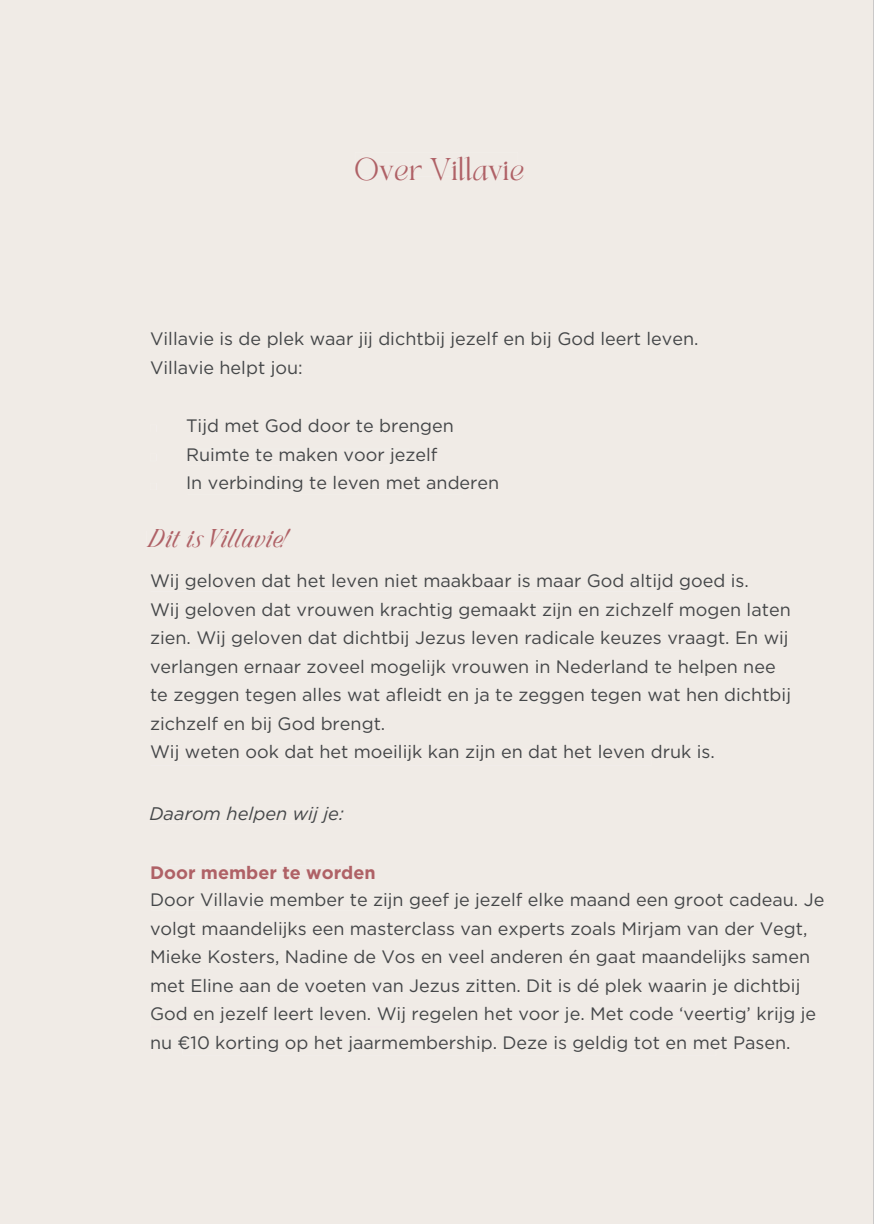
<style>
.page{position:relative;width:875px;height:1224px;background:#fff}
.page>*{position:absolute;margin:0;border:0;box-sizing:border-box;transform-origin:0 0}
.t1{font:22px "TANAEGEAN";color:#af6166}
.t2{font:italic 18.2px "Gotham";color:#444648}
.t3{font:18px/28.4px "Gotham";color:#444648}
.t4{font:700 18px "Gotham";color:#af6166}
.t5{font:italic 18px "TAN Angleton";color:#af6166}
</style>
<div class="page">
<h2 class="t1" style="left:354px;top:157px;width:172px">Over Villavie</h2>
<h1 class="t3" style="left:150px;top:325px;width:550px">Villavie is de plek waar jij dichtbij jezelf en bij God leert leven.<br>Villavie helpt jou:</h1>
<p class="t3" style="left:186px;top:412px;width:315px">Tijd met God door te brengen<br>Ruimte te maken voor jezelf<br>In verbinding te leven met anderen</p>
<p class="t5" style="left:150px;top:529px;width:142px">Dit is Villavie!</p>
<p class="t3" style="left:150px;top:567px;width:642px">Wij geloven dat het leven niet maakbaar is maar God altijd goed is.<br>Wij geloven dat vrouwen krachtig gemaakt zijn en zichzelf mogen laten zien. Wij geloven dat dichtbij Jezus leven radicale keuzes vraagt. En wij verlangen ernaar zoveel mogelijk vrouwen in Nederland te helpen nee te zeggen tegen alles wat afleidt en ja te zeggen tegen wat hen dichtbij zichzelf en bij God brengt.<br>Wij weten ook dat het moeilijk kan zijn en dat het leven druk is.</p>
<p class="t2" style="left:149px;top:802px;width:196px">Daarom helpen wij je:</p>
<p class="t4" style="left:150px;top:861px;width:227px">Door member te worden</p>
<p class="t3" style="left:150px;top:886px;width:675px">Door Villavie member te zijn geef je jezelf elke maand een groot cadeau. Je volgt maandelijks een masterclass van experts zoals Mirjam van der Vegt, Mieke Kosters, Nadine de Vos en veel anderen én gaat maandelijks samen met Eline aan de voeten van Jezus zitten. Dit is dé plek waarin je dichtbij God en jezelf leert leven. Wij regelen het voor je. Met code ‘veertig’ krijg je nu €10 korting op het jaarmembership. Deze is geldig tot en met Pasen.</p>
</div>
